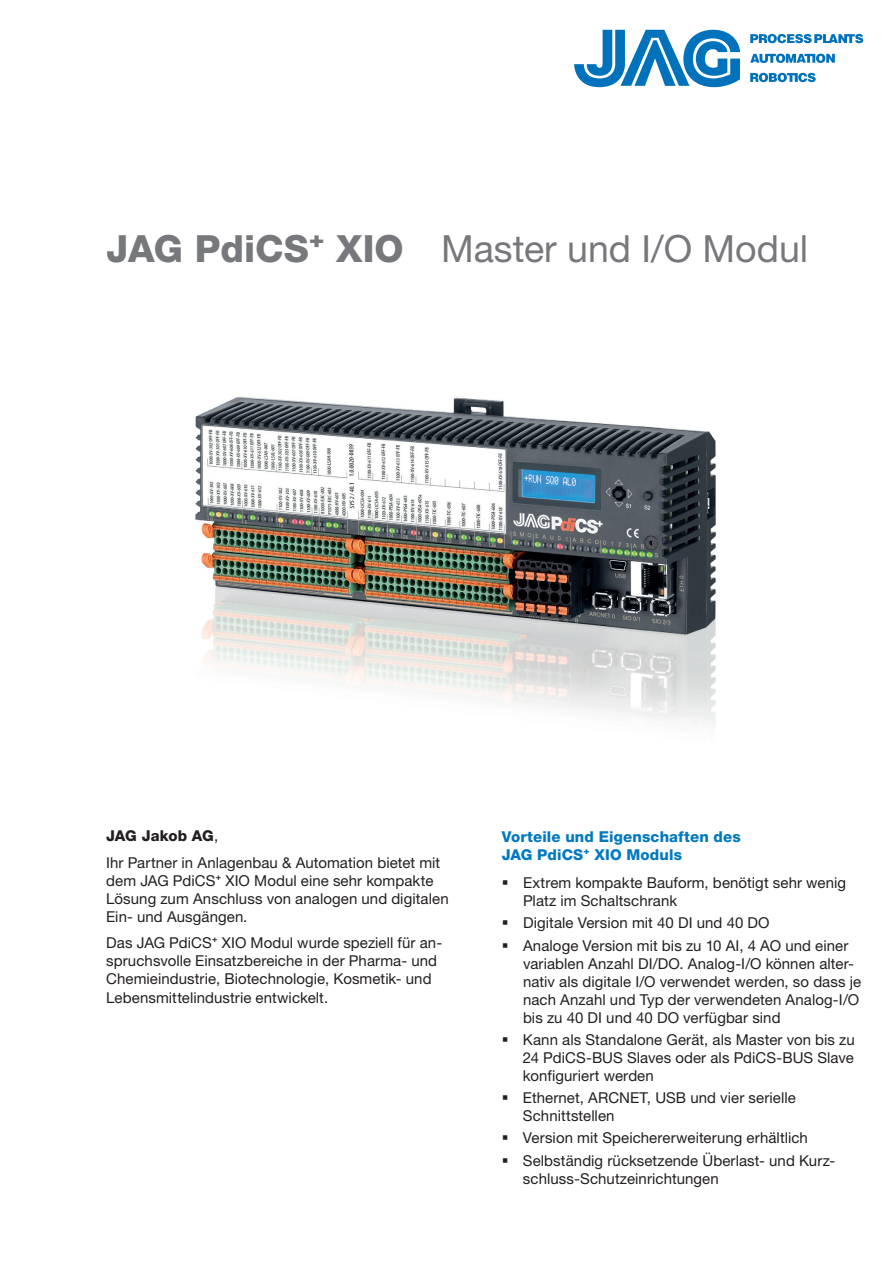
<style>
.page{position:relative;width:893px;height:1263px;background:#fff}
.page>*{position:absolute;margin:0;border:0;box-sizing:border-box;transform-origin:0 0}
.t1{font:37.5px "Helvetica Neue LTW1 G";color:#76787b}
.t2{font:15px/18px "Helvetica Neue LTW1 G";letter-spacing:.005em;color:#231f20}
.t3{font:800 15px/18px "Helvetica Neue LTW1 G";letter-spacing:.01em;color:#0079c0}
.s1{font-weight:800}
</style>
<div class="page">
<svg style="left:574px;top:30px;width:166px;height:57px"></svg>
<svg style="left:750px;top:34px;width:113px;height:9px"></svg>
<svg style="left:750px;top:54px;width:85px;height:9px"></svg>
<svg style="left:750px;top:73px;width:66px;height:9px"></svg>
<img style="left:195px;top:396px;width:521px;height:328px">
<h1 class="t1" style="left:106px;top:226px;width:703px"><span class="s1">JAG PdiCS⁺ XIO</span> Master und I/O Modul</h1>
<p class="t2" style="left:106px;top:823px;width:336px;line-height:26.5px"><span class="s1">JAG Jakob AG</span>,<br>Ihr Partner in Anlagenbau &amp; Automation bietet mit</p>
<p class="t2" style="left:106px;top:871px;width:344px">dem JAG PdiCS⁺ XIO Modul eine sehr kompakte<br>Lösung zum Anschluss von analogen und digitalen<br>Ein- und Ausgängen.</p>
<p class="t2" style="left:106px;top:934px;width:338px">Das JAG PdiCS⁺ XIO Modul wurde speziell für an&shy;spruchsvolle Einsatzbereiche in der Pharma- und Chemieindustrie, Biotechnologie, Kosmetik- und Lebensmittelindustrie entwickelt.</p>
<p class="t3" style="left:502px;top:827px;width:241px">Vorteile und Eigenschaften des<br>JAG PdiCS⁺ XIO Moduls</p>
<p class="t2" style="left:523px;top:874px;width:325px">Extrem kompakte Bauform, benötigt sehr wenig<br>Platz im Schaltschrank</p>
<p class="t2" style="left:523px;top:912px;width:327px;line-height:22.2px">Digitale Version mit 40 DI und 40 DO<br>Analoge Version mit bis zu 10 AI, 4 AO und einer</p>
<p class="t2" style="left:523px;top:954px;width:340px">variablen Anzahl DI/DO. Analog-I/O können alter&shy;nativ als digitale I/O verwendet werden, so dass je nach Anzahl und Typ der verwendeten Analog-I/O bis zu 40 DI und 40 DO verfügbar sind</p>
<p class="t2" style="left:523px;top:1030px;width:333px;text-align:justify">Kann als Standalone Gerät, als Master von bis zu 24 PdiCS-BUS Slaves oder als PdiCS-BUS Slave konfiguriert werden</p>
<p class="t2" style="left:523px;top:1089px;width:274px">Ethernet, ARCNET, USB und vier serielle<br>Schnittstellen</p>
<p class="t2" style="left:523px;top:1127px;width:314px;line-height:22.2px">Version mit Speichererweiterung erhältlich<br>Selbständig rücksetzende Überlast- und Kurz-</p>
<p class="t2" style="left:523px;top:1169px;width:197px">schluss-Schutzeinrichtungen</p>
</div>
